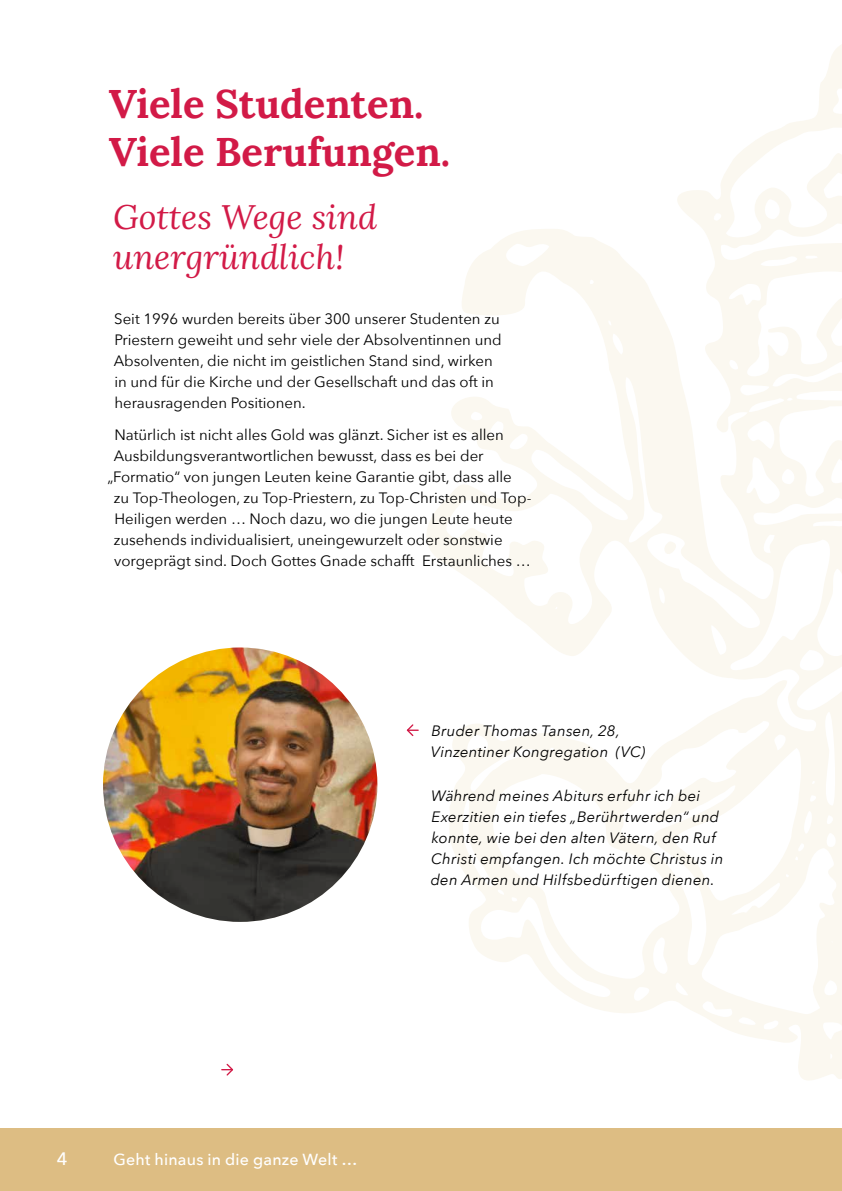
<style>
.page{position:relative;width:842px;height:1191px;background:#fff}
.page>*{position:absolute;margin:0;border:0;box-sizing:border-box;transform-origin:0 0}
.t1{font:700 40px/48px "Lora";color:#d21a47}
.t2{font:italic 34px/40px "Lora";color:#d21a47}
.t3{font:500 18px "Avenir Next";color:#fff}
.t4{font:500 16px "Avenir Next";letter-spacing:.015em;color:#fff}
.t5{font:15px/21px "Avenir Next";color:#000}
.t6{font:italic 15px/21px "Avenir Next";letter-spacing:.015em;color:#000}
</style>
<div class="page">
<div style="left:0;top:1128px;width:842px;height:63px;background:#ddbd83"></div>
<svg style="left:418px;top:44px;width:424px;height:1036px"></svg>
<svg style="left:222px;top:1063px;width:11px;height:13px"></svg>
<img style="left:103px;top:647px;width:274px;height:275px">
<svg style="left:406px;top:724px;width:12px;height:12px"></svg>
<h1 class="t1" style="left:109px;top:77px;width:343px">Viele Studenten.<br>Viele Berufungen.</h1>
<h2 class="t2" style="left:113px;top:196px;width:265px">Gottes Wege sind unergründlich!</h2>
<p class="t5" style="left:114px;top:307px;width:389px">Seit 1996 wurden bereits über 300 unserer Studenten zu Priestern geweiht und sehr viele der Absolventinnen und Absolventen, die nicht im geistlichen Stand sind, wirken in und für die Kirche und der Gesellschaft und das oft in herausragenden Positionen.</p>
<p class="t5" style="left:114px;top:424px;width:391px">Natürlich ist nicht alles Gold was glänzt. Sicher ist es allen</p>
<p class="t5" style="left:114px;top:445px;width:371px">Ausbildungsverantwortlichen bewusst, dass es bei der</p>
<p class="t5" style="left:107px;top:466px;width:406px">„Formatio“ von jungen Leuten keine Garantie gibt, dass alle</p>
<p class="t5" style="left:114px;top:487px;width:419px">zu Top-Theologen, zu Top-Priestern, zu Top-Christen und Top-</p>
<p class="t5" style="left:114px;top:508px;width:400px">Heiligen werden … Noch dazu, wo die jungen Leute heute</p>
<p class="t5" style="left:114px;top:529px;width:390px">zusehends individualisiert, uneingewurzelt oder sonstwie</p>
<p class="t5" style="left:114px;top:550px;width:418px">vorgeprägt sind. Doch Gottes Gnade schafft Erstaunliches …</p>
<p class="t6" style="left:431px;top:720px;width:216px">Bruder Thomas Tansen, 28,<br>Vinzentiner Kongregation (VC)</p>
<p class="t6" style="left:431px;top:784px;width:294px">Während meines Abiturs erfuhr ich bei Exerzitien ein tiefes „Berührtwerden“ und konnte, wie bei den alten Vätern, den Ruf Christi empfangen. Ich möchte Christus in den Armen und Hilfsbedürftigen dienen.</p>
<p class="t3" style="left:57px;top:1143px;width:12px">4</p>
<p class="t4" style="left:113px;top:1145px;width:246px">Geht hinaus in die ganze Welt …</p>
</div>
